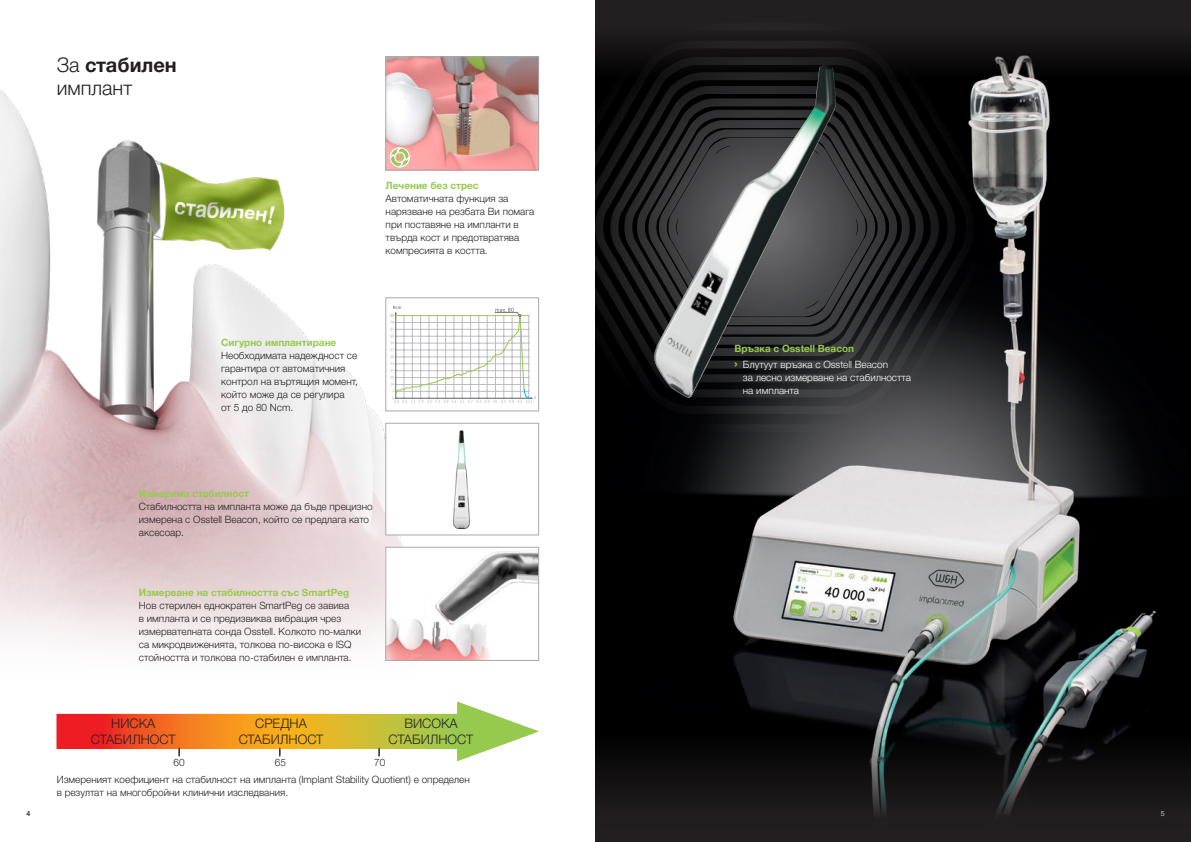
<style>
.page{position:relative;width:1191px;height:842px;background:#fff}
.page>*{position:absolute;margin:0;border:0;box-sizing:border-box;transform-origin:0 0}
.t1{font:700 20px "Helvetica Neue World 75";color:#231f20}
.t2{font:20px "Helvetica Neue World 45 Lt";color:#231f20}
.t3{font:13px/16px "Helvetica Neue World 45 Lt";color:#231f20;text-align:center}
.t4{font:10px/13px "Helvetica Neue World 45 Lt";color:#231f20}
.t5{font:700 10px "Helvetica Neue World 75";color:#96ca4e}
.t6{font:10px/13px "Helvetica Neue World 45 Lt";color:#fff}
.t7{font:7px "Helvetica Neue World 45 Lt";color:#231f20}
.t8{font:7px "Helvetica Neue World 45 Lt";color:#fff}
.s1{font-family:"Helvetica Neue World 45 Lt";font-weight:400}
.s2{font-family:"Helvetica Neue World 75";font-weight:700;font-size:13px;color:#96ca4e}
</style>
<div class="page">
<div style="left:595px;top:0;width:596px;height:842px;background:#231f20"></div>
<img style="left:595px;top:43px;width:596px;height:770px">
<svg style="left:595px;top:43px;width:446px;height:431px"></svg>
<img style="left:653px;top:65px;width:183px;height:333px">
<img style="left:0;top:56px;width:540px;height:701px">
<svg style="left:57px;top:714px;width:400px;height:35px;background:#e28b28"></svg>
<svg style="left:457px;top:702px;width:82px;height:59px"></svg>
<svg style="left:378px;top:737px;width:2px;height:19px"></svg>
<svg style="left:279px;top:737px;width:2px;height:19px"></svg>
<svg style="left:179px;top:737px;width:1px;height:19px"></svg>
<img style="left:388px;top:59px;width:149px;height:109px">
<div style="left:386px;top:57px;width:153px;height:113px;border:1px solid #a8a9ad"></div>
<svg style="left:390px;top:147px;width:20px;height:20px"></svg>
<div style="left:386px;top:298px;width:152px;height:113px;background:#fff"></div>
<svg style="left:390px;top:306px;width:146px;height:97px"></svg>
<div style="left:386px;top:298px;width:153px;height:113px;border:1px solid #a8a9ad"></div>
<img style="left:388px;top:549px;width:149px;height:109px">
<div style="left:386px;top:547px;width:153px;height:113px;border:1px solid #a8a9ad"></div>
<div style="left:386px;top:423px;width:152px;height:112px;background:#fff"></div>
<img style="left:453px;top:430px;width:17px;height:99px">
<div style="left:386px;top:423px;width:153px;height:112px;border:1px solid #a8a9ad"></div>
<h1 class="t1" style="left:57px;top:53px;width:121px"><span class="s1">За</span> стабилен</h1>
<h1 class="t2" style="left:57px;top:76px;width:77px">имплант</h1>
<p class="t5" style="left:386px;top:180px;width:94px">Лечение без стрес</p>
<p class="t4" style="left:386px;top:192px;width:150px">Автоматичната функция за нарязване на резбата Ви помага при поставяне на импланти в твърда кост и предотвратява компресията в костта.</p>
<p class="t5" style="left:221px;top:337px;width:117px">Сигурно имплантиране</p>
<p class="t4" style="left:221px;top:349px;width:138px">Необходимата надеждност се гарантира от автоматичния контрол на въртящия момент, който може да се регулира<br>от 5 до 80 Ncm.</p>
<p class="t5" style="left:139px;top:487px;width:112px">Измерима стабилност</p>
<p class="t4" style="left:139px;top:500px;width:235px">Стабилността на импланта може да бъде прецизно измерена с Osstell Beacon, който се предлага като аксесоар.</p>
<p class="t5" style="left:139px;top:586px;width:212px">Измерване на стабилността със SmartPeg</p>
<p class="t4" style="left:139px;top:599px;width:224px">Нов стерилен еднократен SmartPeg се завива<br>в импланта и се предизвиква вибрация чрез измервателната сонда Osstell. Колкото по-малки са микродвиженията, толкова по-висока е ISQ стойността и толкова по-стабилен е импланта.</p>
<h2 class="t3" style="left:91px;top:716px;width:86px">НИСКА<br>СТАБИЛНОСТ</h2>
<p class="t4" style="left:57px;top:773px;width:414px">Измереният коефициент на стабилност на импланта (Implant Stability Quotient) е определен в резултат на многобройни клинични изследвания.</p>
<h2 class="t3" style="left:239px;top:716px;width:86px">СРЕДНА<br>СТАБИЛНОСТ</h2>
<h2 class="t3" style="left:388px;top:716px;width:86px">ВИСОКА<br>СТАБИЛНОСТ</h2>
<p class="t4" style="left:174px;top:756px;width:13px">60</p>
<p class="t4" style="left:275px;top:756px;width:13px">65</p>
<p class="t4" style="left:374px;top:756px;width:13px">70</p>
<p class="t5" style="left:734px;top:343px;width:121px">Връзка с Osstell Beacon</p>
<p class="t6" style="left:743px;top:358px;width:170px;text-indent:-9px"><span class="s2">›</span> Блутуут връзка с Osstell Beacon<br>за лесно измерване на стабилността на импланта</p>
<p class="t7" style="left:26px;top:810px;width:5px">4</p>
<p class="t8" style="left:1160px;top:810px;width:5px">5</p>
</div>
